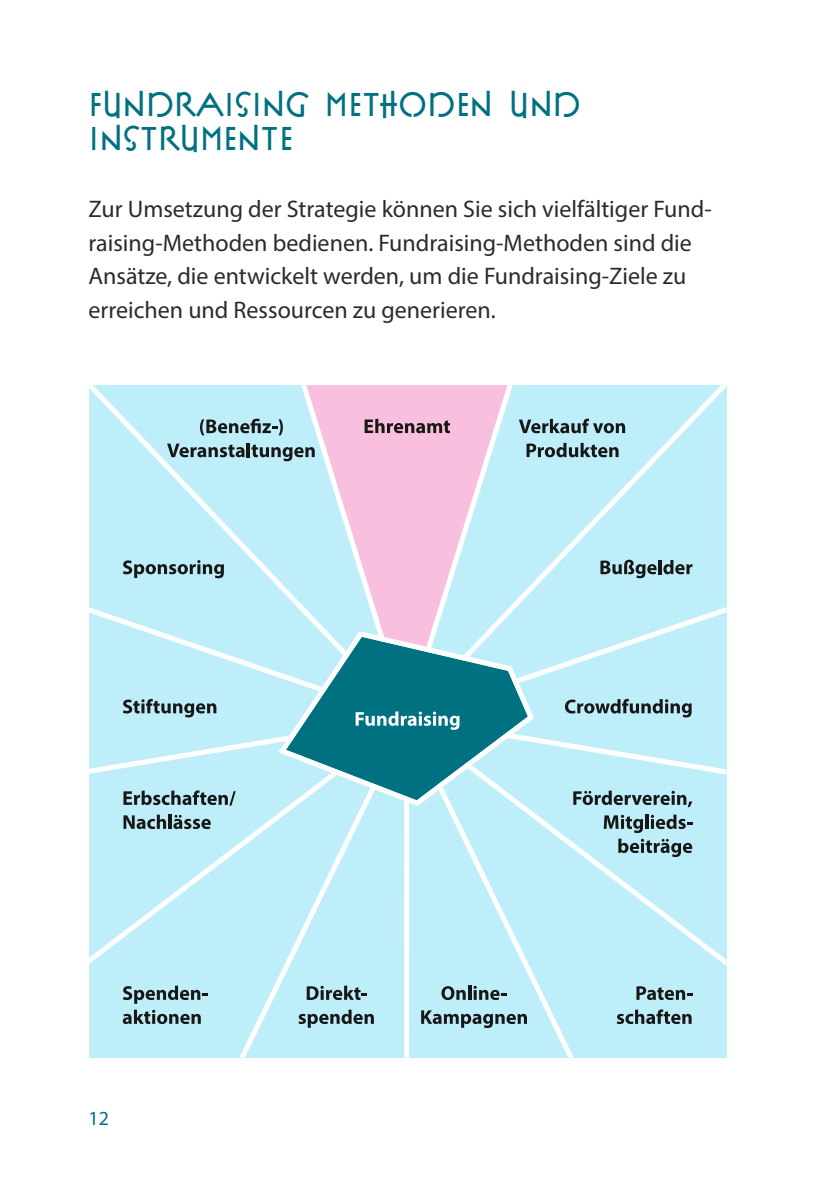
<style>
.page{position:relative;width:840px;height:1191px;background:#fff}
.page>*{position:absolute;margin:0;border:0;box-sizing:border-box;transform-origin:0 0}
.t1{font:700 36px/33.6px "P22 FLW Exhibition";color:#007181}
.t2{font:24px/33.6px "Myriad Pro";color:#2b2b29}
.t3{font:20px "Myriad Pro";color:#007181}
</style>
<div class="page">
<svg style="left:89px;top:385px;width:637px;height:672px;background:#c6eaf8"></svg>
<svg style="left:278px;top:631px;width:256px;height:175px;background:#caedfa"></svg>
<svg style="left:286px;top:637px;width:241px;height:163px;background:#57a6b4"></svg>
<svg style="left:364px;top:419px;width:86px;height:14px"></svg>
<svg style="left:518px;top:419px;width:106px;height:14px"></svg>
<svg style="left:526px;top:443px;width:92px;height:14px"></svg>
<svg style="left:600px;top:559px;width:56px;height:19px"></svg>
<hr style="left:658px;top:560px;width:3px;height:14px;background:#171715">
<svg style="left:663px;top:560px;width:29px;height:14px"></svg>
<svg style="left:564px;top:699px;width:127px;height:18px;background:#84a2aa"></svg>
<svg style="left:573px;top:790px;width:118px;height:17px;background:#84a3ab"></svg>
<svg style="left:603px;top:814px;width:88px;height:43px;background:#8daeb7"></svg>
<svg style="left:636px;top:986px;width:55px;height:14px"></svg>
<svg style="left:616px;top:1009px;width:75px;height:15px"></svg>
<svg style="left:441px;top:986px;width:24px;height:14px"></svg>
<hr style="left:468px;top:985px;width:3px;height:14px;background:#171715">
<svg style="left:473px;top:985px;width:33px;height:15px"></svg>
<svg style="left:421px;top:1010px;width:105px;height:18px;background:#82a0a8"></svg>
<svg style="left:123px;top:790px;width:112px;height:15px;background:#79949b"></svg>
<svg style="left:123px;top:814px;width:43px;height:15px"></svg>
<hr style="left:168px;top:814px;width:3px;height:15px;background:#171715">
<svg style="left:173px;top:815px;width:38px;height:14px"></svg>
<svg style="left:306px;top:985px;width:61px;height:15px"></svg>
<svg style="left:298px;top:1009px;width:75px;height:18px"></svg>
<svg style="left:123px;top:985px;width:84px;height:18px;background:#86a5ad"></svg>
<svg style="left:123px;top:1009px;width:78px;height:15px"></svg>
<svg style="left:123px;top:699px;width:93px;height:18px;background:#819fa7"></svg>
<svg style="left:123px;top:560px;width:101px;height:18px;background:#84a3ab"></svg>
<svg style="left:200px;top:419px;width:83px;height:16px"></svg>
<svg style="left:167px;top:443px;width:77px;height:14px"></svg>
<hr style="left:247px;top:443px;width:3px;height:14px;background:#171715">
<svg style="left:251px;top:444px;width:63px;height:17px"></svg>
<h2 class="t1" style="left:88px;top:88px;width:494px">FUNDRAISING METHODEN UND<br>INSTRUMENTE</h2>
<p class="t2" style="left:88px;top:194px;width:624px">Zur Umsetzung der Strategie können Sie sich vielfältiger Fund&shy;raising-Methoden bedienen. Fundraising-Methoden sind die Ansätze, die entwickelt werden, um die Fundraising-Ziele zu erreichen und Ressourcen zu generieren.</p>
<p class="t3" style="left:88px;top:1109px;width:22px">12</p>
</div>
